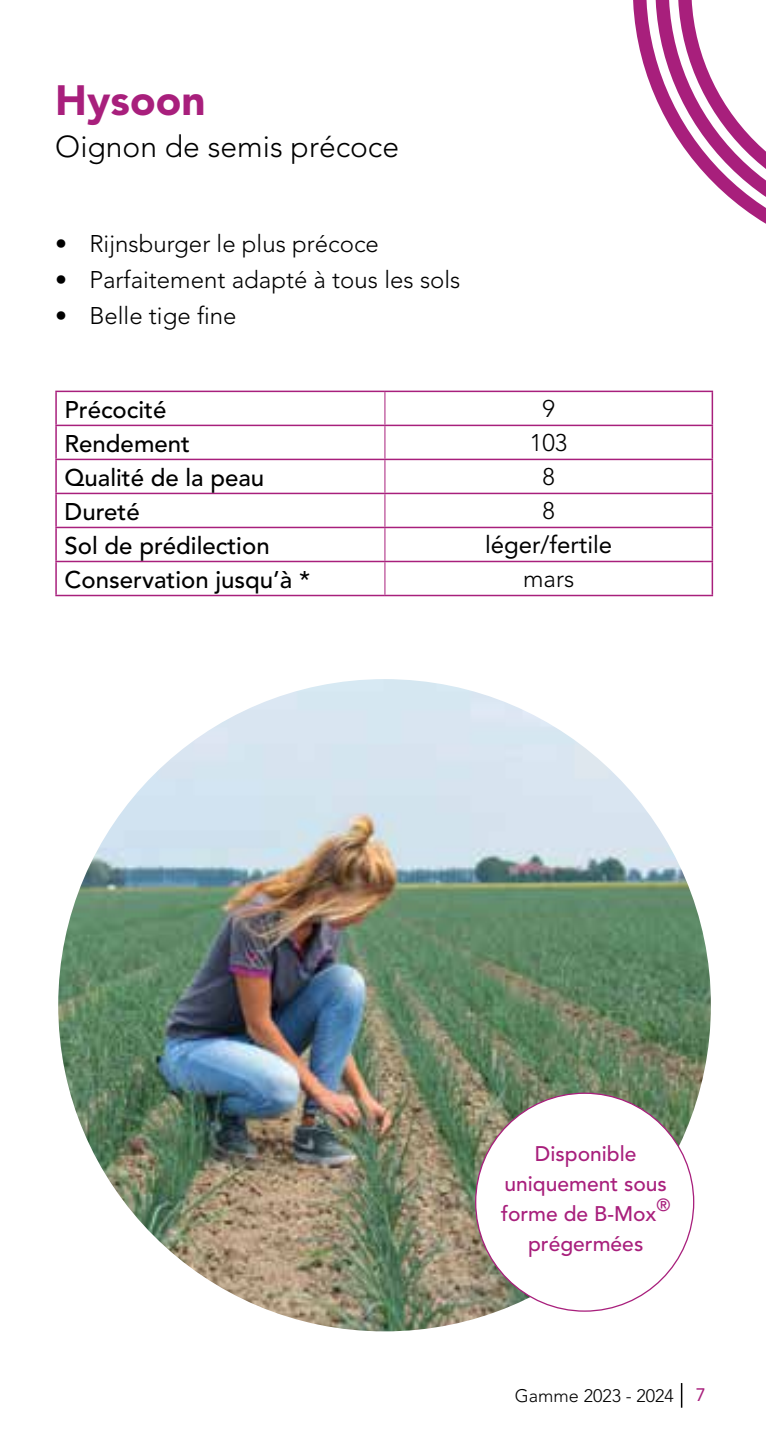
<style>
.page{position:relative;width:766px;height:1446px;background:#fff}
.page>*{position:absolute;margin:0;border:0;box-sizing:border-box;transform-origin:0 0}
.t1{font:900 42px "Avenir";color:#a81f7c}
.t2{font:300 30px "Avenir";color:#000}
.t3{font:300 24px "Avenir";color:#000}
.t4{font:500 24px "Avenir";color:#000}
.t5{font:24px "Avenir";color:#000}
.t6{font:500 21px/30px "Avenir";color:#a81f7c;text-align:center}
.t7{font:300 18px "Avenir";color:#000}
.t8{font:500 17.4px "Avenir";color:#a81f7c}
.s1{font-weight:400;color:#fff}
.s2{font-weight:400;color:#a81f7c}
</style>
<div class="page">
<hr style="left:680px;top:1383px;width:2px;height:24px;background:#000">
<img style="left:58px;top:679px;width:652px;height:652px;border-radius:326px">
<svg style="left:57px;top:392px;width:654px;height:203px"></svg>
<svg style="left:385px;top:426px;width:326px;height:169px"></svg>
<hr style="left:384px;top:392px;width:1px;height:33px;background:#a81f7c">
<hr style="left:384px;top:426px;width:1px;height:33px;background:#a81f7c">
<hr style="left:384px;top:460px;width:1px;height:33px;background:#a81f7c">
<hr style="left:384px;top:494px;width:1px;height:33px;background:#a81f7c">
<hr style="left:384px;top:528px;width:1px;height:33px;background:#a81f7c">
<hr style="left:384px;top:562px;width:1px;height:33px;background:#a81f7c">
<hr style="left:55px;top:391px;width:330px;height:1px;background:#a81f7c">
<hr style="left:55px;top:392px;width:2px;height:33px;background:#a81f7c">
<hr style="left:385px;top:391px;width:328px;height:1px;background:#a81f7c">
<hr style="left:711px;top:392px;width:2px;height:33px;background:#a81f7c">
<hr style="left:55px;top:425px;width:330px;height:1px;background:#a81f7c">
<hr style="left:55px;top:426px;width:2px;height:33px;background:#a81f7c">
<hr style="left:385px;top:425px;width:328px;height:1px;background:#a81f7c">
<hr style="left:711px;top:426px;width:2px;height:33px;background:#a81f7c">
<hr style="left:55px;top:459px;width:330px;height:1px;background:#a81f7c">
<hr style="left:55px;top:460px;width:2px;height:33px;background:#a81f7c">
<hr style="left:385px;top:459px;width:328px;height:1px;background:#a81f7c">
<hr style="left:711px;top:460px;width:2px;height:33px;background:#a81f7c">
<hr style="left:55px;top:493px;width:330px;height:1px;background:#a81f7c">
<hr style="left:55px;top:494px;width:2px;height:33px;background:#a81f7c">
<hr style="left:385px;top:493px;width:328px;height:1px;background:#a81f7c">
<hr style="left:711px;top:494px;width:2px;height:33px;background:#a81f7c">
<hr style="left:55px;top:527px;width:330px;height:1px;background:#a81f7c">
<hr style="left:55px;top:528px;width:2px;height:33px;background:#a81f7c">
<hr style="left:385px;top:527px;width:328px;height:1px;background:#a81f7c">
<hr style="left:711px;top:528px;width:2px;height:33px;background:#a81f7c">
<hr style="left:55px;top:561px;width:330px;height:1px;background:#a81f7c">
<hr style="left:55px;top:562px;width:2px;height:33px;background:#a81f7c">
<hr style="left:385px;top:561px;width:328px;height:1px;background:#a81f7c">
<hr style="left:711px;top:562px;width:2px;height:33px;background:#a81f7c">
<hr style="left:55px;top:595px;width:330px;height:1px;background:#a81f7c">
<hr style="left:385px;top:595px;width:328px;height:1px;background:#a81f7c">
<div style="left:475px;top:1093px;width:218px;height:218px;background:#fff;border-radius:50%"></div>
<svg style="left:633px;top:0;width:132px;height:223px"></svg>
<h1 class="t1" style="left:55px;top:75px;width:152px">Hysoon</h1>
<p class="t2" style="left:55px;top:129px;width:345px">Oignon de semis précoce</p>
<p class="t3" style="left:55px;top:230px;width:325px">• Rijnsburger le plus précoce</p>
<p class="t3" style="left:55px;top:266px;width:406px">• Parfaitement adapté à tous les sols</p>
<p class="t3" style="left:55px;top:302px;width:183px">• Belle tige fine</p>
<p class="t4" style="left:65px;top:395px;width:103px">Précocité</p>
<p class="t3" style="left:542px;top:395px;width:14px">9</p>
<p class="t4" style="left:65px;top:429px;width:127px">Rendement</p>
<p class="t3" style="left:529px;top:429px;width:39px">103</p>
<p class="t4" style="left:65px;top:463px;width:262px">Qualité de la peau <span class="s1">peau</span></p>
<p class="t3" style="left:542px;top:463px;width:14px">8</p>
<p class="t4" style="left:65px;top:497px;width:77px">Dureté</p>
<p class="t3" style="left:542px;top:497px;width:14px">8</p>
<p class="t4" style="left:65px;top:531px;width:206px">Sol de prédilection</p>
<p class="t5" style="left:485px;top:531px;width:129px">léger/fertile</p>
<p class="t4" style="left:65px;top:565px;width:247px">Conservation jusqu’à *</p>
<p class="t3" style="left:523px;top:565px;width:53px">mars</p>
<p class="t6" style="left:501px;top:1139px;width:167px">Disponible uniquement sous forme de B-Mox</p>
<p class="t8" style="left:656px;top:1195px;width:15px">®</p>
<p class="t6" style="left:528px;top:1229px;width:117px">prégermées</p>
<p class="t7" style="left:514px;top:1385px;width:192px">Gamme 2023 - 2024 <span class="s2">7</span></p>
</div>
